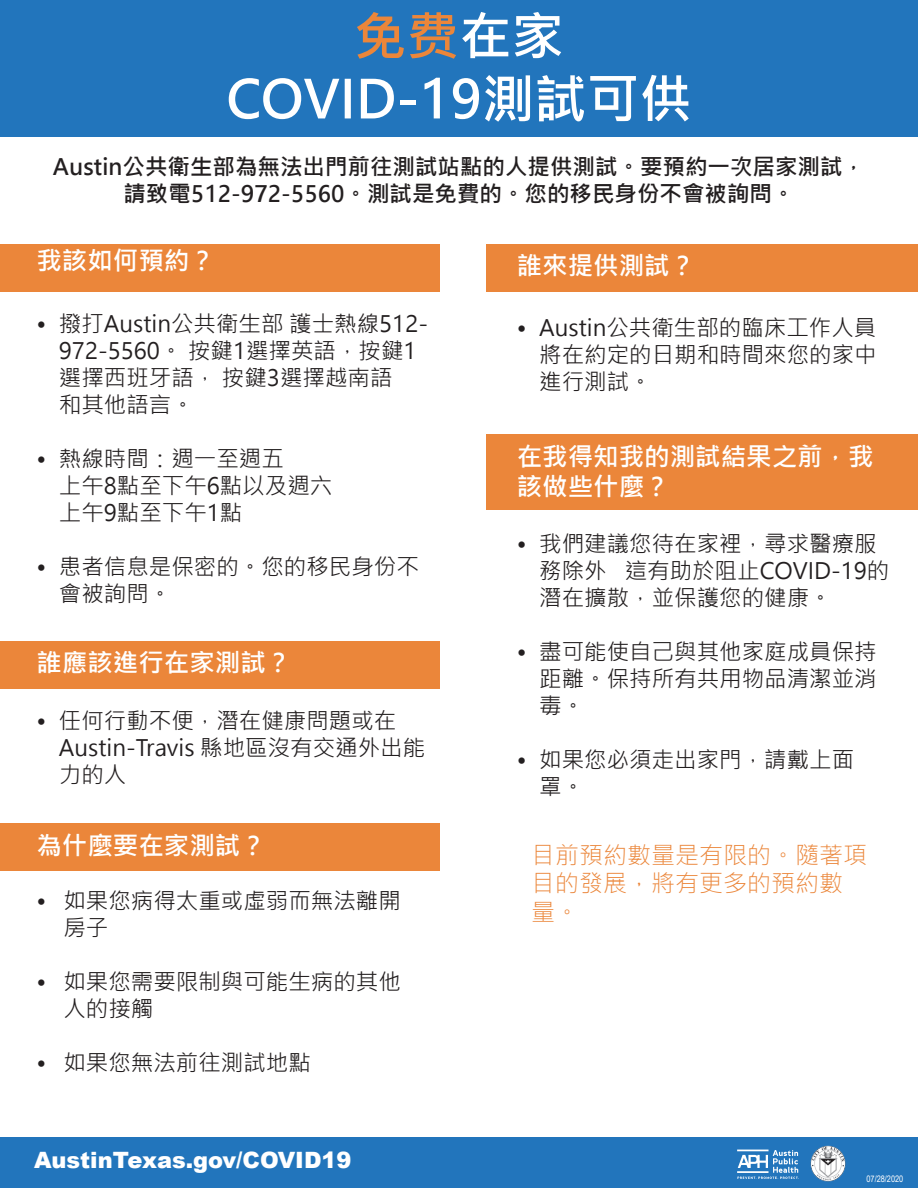
<style>
.page{position:relative;width:918px;height:1188px;background:#fff}
.page>*{position:absolute;margin:0;border:0;box-sizing:border-box;transform-origin:0 0}
.t1{font:52.5px "Microsoft Jheng Hei UI Bold";color:#fff}
.t2{font:52.5px "Microsoft Jheng Hei UI Bold";color:#eb863a}
.t3{font:25.5px/30.6px "Microsoft Jheng Hei UI Bold";color:#fff}
.t4{font:24px/28.8px "Microsoft Jheng Hei UI Light";color:#eb863a}
.t5{font:22.5px/27px "Microsoft Jheng Hei UI Regular";color:#231f20}
.t6{font:22.5px/27px "Microsoft Jheng Hei UI Bold";color:#231f20;text-align:center}
.t7{font:900 22.5px "Arial";color:#fff}
.t8{font:9px "Arial Narrow";color:#fff}
.s1{color:#fff}
</style>
<div class="page">
<div style="left:0;top:0;width:918px;height:136px;background:#2275bc"></div>
<div style="left:0;top:244px;width:440px;height:48px;background:#eb863a"></div>
<div style="left:0;top:641px;width:440px;height:48px;background:#eb863a"></div>
<div style="left:0;top:823px;width:440px;height:48px;background:#eb863a"></div>
<div style="left:486px;top:244px;width:432px;height:48px;background:#eb863a"></div>
<div style="left:486px;top:434px;width:432px;height:76px;background:#eb863a"></div>
<div style="left:0;top:1137px;width:918px;height:51px;background:#2275bc"></div>
<img style="left:810px;top:1145px;width:36px;height:37px">
<svg style="left:737px;top:1150px;width:62px;height:29px"></svg>
<p class="t2" style="left:354px;top:3px;width:211px">免费<span class="s1">在家</span></p>
<p class="t1" style="left:226px;top:66px;width:467px">COVID-19測試可供</p>
<p class="t6" style="left:53px;top:153px;width:814px">Austin公共衛生部為無法出門前往測試站點的人提供測試。要預約一次居家測試，請致電512-972-5560。測試是免費的。您的移民身份不會被詢問。</p>
<p class="t3" style="left:36px;top:245px;width:180px">我該如何預約？</p>
<p class="t5" style="left:59px;top:310px;width:371px;text-indent:-23px">• 撥打Austin公共衛生部 護士熱線512-<br>972-5560。 按鍵1選擇英語，按鍵1選擇西班牙語， 按鍵3選擇越南語<br>和其他語言。</p>
<p class="t5" style="left:36px;top:445px;width:249px">• 熱線時間：週一至週五</p>
<p class="t5" style="left:59px;top:472px;width:275px">上午8點至下午6點以及週六</p>
<p class="t5" style="left:59px;top:499px;width:185px">上午9點至下午1點</p>
<p class="t5" style="left:59px;top:553px;width:361px;text-indent:-23px">• 患者信息是保密的。您的移民身份不會被詢問。</p>
<p class="t3" style="left:36px;top:647px;width:257px">誰應該進行在家測試？</p>
<p class="t5" style="left:59px;top:707px;width:368px;text-indent:-23px">• 任何行動不便，潛在健康問題或在<br>Austin-Travis 縣地區沒有交通外出能力的人</p>
<p class="t3" style="left:36px;top:830px;width:231px">為什麼要在家測試？</p>
<p class="t5" style="left:63px;top:887px;width:339px;text-indent:-27px">• 如果您病得太重或虛弱而無法離開房子</p>
<p class="t5" style="left:63px;top:968px;width:339px;text-indent:-27px">• 如果您需要限制與可能生病的其他人的接觸</p>
<p class="t5" style="left:36px;top:1049px;width:276px">• 如果您無法前往測試地點</p>
<p class="t7" style="left:34px;top:1144px;width:319px">AustinTexas.gov/COVID19</p>
<p class="t3" style="left:517px;top:250px;width:180px">誰來提供測試？</p>
<p class="t5" style="left:539px;top:314px;width:339px;text-align:justify;text-indent:-22px">• Austin公共衛生部的臨床工作人員將在約定的日期和時間來您的家中進行測試。</p>
<p class="t3" style="left:517px;top:441px;width:359px">在我得知我的測試結果之前，我該做些什麼？</p>
<p class="t5" style="left:539px;top:530px;width:352px;text-indent:-22px">• 我們建議您待在家裡，尋求醫療服務除外 這有助於阻止COVID-19的潛在擴散，並保護您的健康。</p>
<p class="t5" style="left:539px;top:638px;width:339px;text-align:justify;text-indent:-22px">• 盡可能使自己與其他家庭成員保持距離。保持所有共用物品清潔並消毒。</p>
<p class="t5" style="left:539px;top:746px;width:317px;text-indent:-22px">• 如果您必須走出家門，請戴上面罩。</p>
<p class="t4" style="left:531px;top:840px;width:337px">目前預約數量是有限的。隨著項目的發展，將有更多的預約數量。</p>
<p class="t8" style="left:866px;top:1172px;width:38px">07/28/2020</p>
</div>
